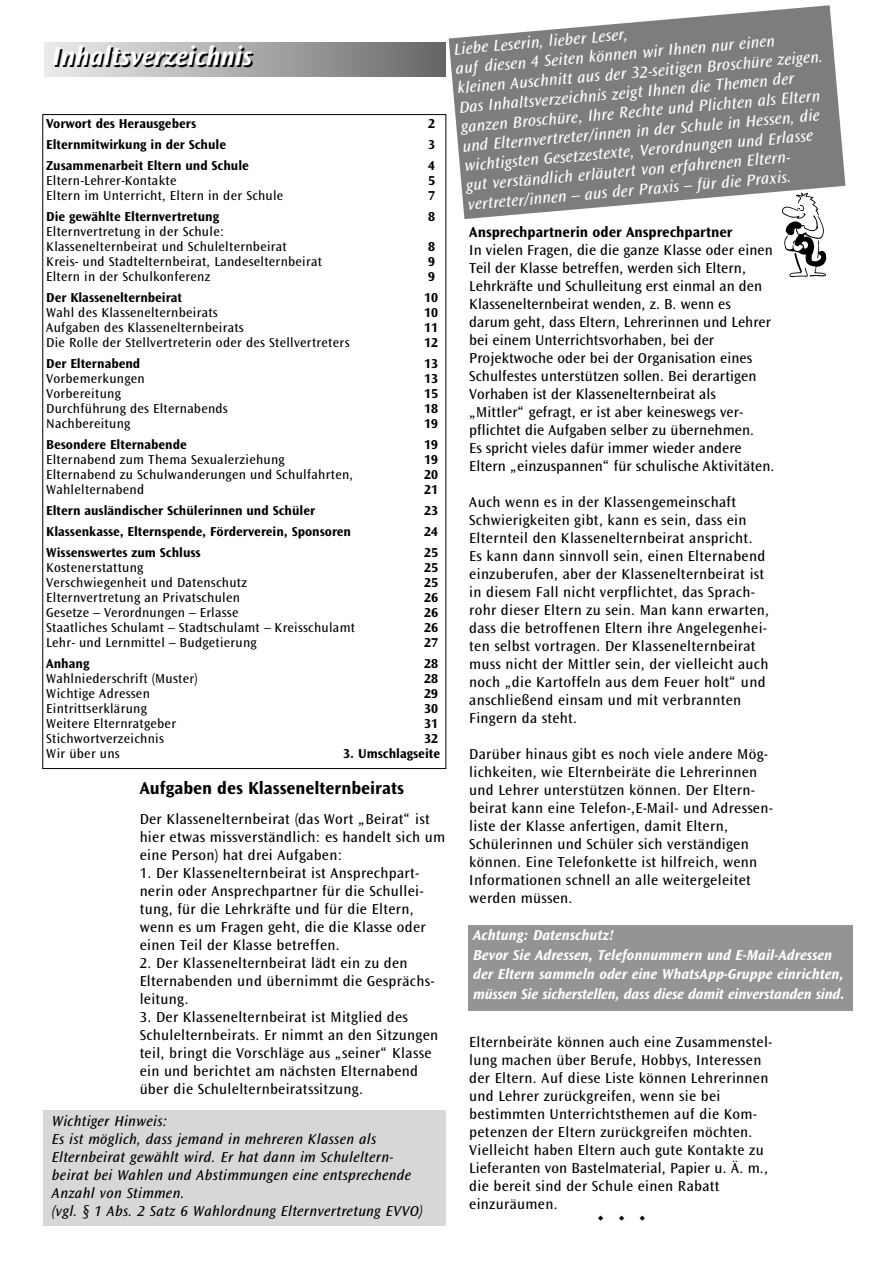
<style>
.page{position:relative;width:893px;height:1263px;background:#fff}
.page>*{position:absolute;margin:0;border:0;box-sizing:border-box;transform-origin:0 0}
.t1{font:36px "Ocean Sans";color:#000}
.t2{font:italic 700 27px "Ocean Sans";color:#000}
.t3{font:700 18px "Ocean Sans";color:#000}
.t4{font:italic 16.5px/19.5px "Ocean Sans";color:#fff}
.t5{font:15px/18px "Ocean Sans";letter-spacing:.02em;color:#000}
.t6{font:italic 15px/18px "Ocean Sans";letter-spacing:.02em;color:#000}
.t7{font:italic 700 15px/19.5px "Ocean Sans";color:#fff}
.t8{font:700 15px "Ocean Sans";color:#000}
.t9{font:13.5px/15px "Ocean Sans";letter-spacing:.02em;color:#000}
.t10{font:700 13.5px "Ocean Sans";color:#000}
</style>
<div class="page">
<div style="left:44px;top:43px;width:401px;height:34px;background:linear-gradient(to right,#eee,#686868)"></div>
<div style="left:468px;top:925px;width:385px;height:85px;background:#949494"></div>
<div style="left:43px;top:1110px;width:402px;height:116px;background:#d7d7d7"></div>
<svg style="left:449px;top:5px;width:396px;height:214px;fill:#7d7d7d"></svg>
<img style="left:779px;top:190px;width:51px;height:87px">
<h2 class="t2" style="left:54px;top:48px;width:201px">Inhaltsverzeichnis</h2>
<p class="t10" style="left:46px;top:118px;width:151px">Vorwort des Herausgebers</p>
<p class="t10" style="left:428px;top:118px;width:8px">2</p>
<p class="t10" style="left:46px;top:139px;width:181px">Elternmitwirkung in der Schule</p>
<p class="t10" style="left:428px;top:139px;width:8px">3</p>
<p class="t10" style="left:46px;top:160px;width:204px">Zusammenarbeit Eltern und Schule</p>
<p class="t10" style="left:428px;top:160px;width:8px">4</p>
<p class="t9" style="left:46px;top:174px;width:132px">Eltern-Lehrer-Kontakte</p>
<p class="t10" style="left:428px;top:175px;width:8px">5</p>
<p class="t9" style="left:46px;top:189px;width:239px">Eltern im Unterricht, Eltern in der Schule</p>
<p class="t10" style="left:428px;top:190px;width:8px">7</p>
<p class="t10" style="left:46px;top:211px;width:174px">Die gewählte Elternvertretung</p>
<p class="t10" style="left:428px;top:211px;width:8px">8</p>
<p class="t9" style="left:46px;top:225px;width:242px">Elternvertretung in der Schule:<br>Klassenelternbeirat und Schulelternbeirat</p>
<p class="t10" style="left:428px;top:241px;width:8px">8</p>
<p class="t9" style="left:46px;top:255px;width:277px">Kreis- und Stadtelternbeirat, Landeselternbeirat</p>
<p class="t10" style="left:428px;top:256px;width:8px">9</p>
<p class="t9" style="left:46px;top:270px;width:166px">Eltern in der Schulkonferenz</p>
<p class="t10" style="left:428px;top:271px;width:8px">9</p>
<p class="t10" style="left:46px;top:292px;width:137px">Der Klassenelternbeirat</p>
<p class="t10" style="left:424px;top:292px;width:15px">10</p>
<p class="t9" style="left:46px;top:306px;width:173px">Wahl des Klassenelternbeirats</p>
<p class="t10" style="left:424px;top:307px;width:15px">10</p>
<p class="t9" style="left:46px;top:321px;width:199px">Aufgaben des Klassenelternbeirats</p>
<p class="t10" style="left:424px;top:322px;width:15px">11</p>
<p class="t9" style="left:46px;top:336px;width:305px">Die Rolle der Stellvertreterin oder des Stellvertreters</p>
<p class="t10" style="left:424px;top:337px;width:15px">12</p>
<p class="t10" style="left:46px;top:358px;width:96px">Der Elternabend</p>
<p class="t10" style="left:424px;top:358px;width:15px">13</p>
<p class="t9" style="left:46px;top:372px;width:100px">Vorbemerkungen</p>
<p class="t10" style="left:424px;top:373px;width:15px">13</p>
<p class="t9" style="left:46px;top:387px;width:76px">Vorbereitung</p>
<p class="t10" style="left:424px;top:388px;width:15px">15</p>
<p class="t9" style="left:46px;top:402px;width:183px">Durchführung des Elternabends</p>
<p class="t10" style="left:424px;top:403px;width:15px">18</p>
<p class="t9" style="left:46px;top:417px;width:86px">Nachbereitung</p>
<p class="t10" style="left:424px;top:418px;width:15px">19</p>
<p class="t10" style="left:46px;top:439px;width:142px">Besondere Elternabende</p>
<p class="t10" style="left:424px;top:439px;width:15px">19</p>
<p class="t9" style="left:46px;top:453px;width:240px">Elternabend zum Thema Sexualerziehung</p>
<p class="t10" style="left:424px;top:454px;width:15px">19</p>
<p class="t9" style="left:46px;top:468px;width:308px">Elternabend zu Schulwanderungen und Schulfahrten,</p>
<p class="t10" style="left:424px;top:469px;width:15px">20</p>
<p class="t9" style="left:46px;top:483px;width:99px">Wahlelternabend</p>
<p class="t10" style="left:424px;top:484px;width:15px">21</p>
<p class="t10" style="left:46px;top:505px;width:270px">Eltern ausländischer Schülerinnen und Schüler</p>
<p class="t10" style="left:424px;top:505px;width:15px">23</p>
<p class="t10" style="left:46px;top:526px;width:306px">Klassenkasse, Elternspende, Förderverein, Sponsoren</p>
<p class="t10" style="left:424px;top:526px;width:15px">24</p>
<p class="t10" style="left:46px;top:547px;width:156px">Wissenswertes zum Schluss</p>
<p class="t10" style="left:424px;top:547px;width:15px">25</p>
<p class="t9" style="left:46px;top:561px;width:99px">Kostenerstattung</p>
<p class="t10" style="left:424px;top:562px;width:15px">25</p>
<p class="t9" style="left:46px;top:576px;width:202px">Verschwiegenheit und Datenschutz</p>
<p class="t10" style="left:424px;top:577px;width:15px">25</p>
<p class="t9" style="left:46px;top:591px;width:195px">Elternvertretung an Privatschulen</p>
<p class="t10" style="left:424px;top:592px;width:15px">26</p>
<p class="t9" style="left:46px;top:606px;width:194px">Gesetze – Verordnungen – Erlasse</p>
<p class="t10" style="left:424px;top:607px;width:15px">26</p>
<p class="t9" style="left:46px;top:621px;width:310px">Staatliches Schulamt – Stadtschulamt – Kreisschulamt</p>
<p class="t10" style="left:424px;top:622px;width:15px">26</p>
<p class="t9" style="left:46px;top:636px;width:212px">Lehr- und Lernmittel – Budgetierung</p>
<p class="t10" style="left:424px;top:637px;width:15px">27</p>
<p class="t10" style="left:46px;top:658px;width:45px">Anhang</p>
<p class="t10" style="left:424px;top:658px;width:15px">28</p>
<p class="t9" style="left:46px;top:672px;width:153px">Wahlniederschrift (Muster)</p>
<p class="t10" style="left:424px;top:673px;width:15px">28</p>
<p class="t9" style="left:46px;top:687px;width:105px">Wichtige Adressen</p>
<p class="t10" style="left:424px;top:688px;width:15px">29</p>
<p class="t9" style="left:46px;top:702px;width:102px">Eintrittserklärung</p>
<p class="t10" style="left:424px;top:703px;width:15px">30</p>
<p class="t9" style="left:46px;top:717px;width:131px">Weitere Elternratgeber</p>
<p class="t10" style="left:424px;top:718px;width:15px">31</p>
<p class="t9" style="left:46px;top:732px;width:119px">Stichwortverzeichnis</p>
<p class="t10" style="left:424px;top:733px;width:15px">32</p>
<p class="t9" style="left:46px;top:747px;width:75px">Wir über uns</p>
<p class="t10" style="left:343px;top:748px;width:98px">3. Umschlagseite</p>
<p class="t3" style="left:140px;top:781px;width:266px">Aufgaben des Klassenelternbeirats</p>
<p class="t5" style="left:140px;top:811px;width:307px">Der Klassenelternbeirat (das Wort „Beirat“ ist hier etwas missverständlich: es handelt sich um eine Person) hat drei Aufgaben:</p>
<p class="t5" style="left:140px;top:865px;width:288px">1. Der Klassenelternbeirat ist Ansprechpart - nerin oder Ansprechpartner für die Schullei - tung, für die Lehrkräfte und für die Eltern, wenn es um Fragen geht, die die Klasse oder einen Teil der Klasse betreffen.</p>
<p class="t5" style="left:140px;top:955px;width:297px">2. Der Klassenelternbeirat lädt ein zu den<br>Eltern abenden und übernimmt die Gesprächs - leitung.</p>
<p class="t5" style="left:140px;top:1009px;width:300px">3. Der Klassenelternbeirat ist Mitglied des Schulelternbeirats. Er nimmt an den Sitzungen teil, bringt die Vorschläge aus „seiner“ Klasse ein und berichtet am nächsten Elternabend über die Schulelternbeiratssitzung.</p>
<p class="t6" style="left:52px;top:1113px;width:372px">Wichtiger Hinweis:<br>Es ist möglich, dass jemand in mehreren Klassen als Elternbeirat gewählt wird. Er hat dann im Schuleltern - beirat bei Wahlen und Abstimmungen eine entsprechende Anzahl von Stimmen.<br>(vgl. § 1 Abs. 2 Satz 6 Wahlordnung Elternvertretung EVVO)</p>
<p class="t4" style="left:453px;top:40px;width:368px;rotate:-5deg">Liebe Leserin, lieber Leser,<br>auf diesen 4 Seiten können wir Ihnen nur einen kleinen Auschnitt aus der 32-seitigen Broschüre zeigen.<br>Das Inhaltsverzeichnis zeigt Ihnen die Themen der ganzen Broschüre, Ihre Rechte und Plichten als Eltern und Elternvertreter/innen in der Schule in Hessen, die wichtigsten Gesetzestexte, Verordnungen und Erlasse gut verständlich erläutert von erfahrenen Eltern - vertreter/innen – aus der Praxis – für die Praxis.</p>
<p class="t8" style="left:469px;top:226px;width:265px">Ansprechpartnerin oder Ansprechpartner</p>
<p class="t5" style="left:469px;top:242px;width:306px">In vielen Fragen, die die ganze Klasse oder einen Teil der Klasse betreffen, werden sich Eltern, Lehrkräfte und Schulleitung erst einmal an den Klassenelternbeirat wenden, z. B. wenn es darum geht, dass Eltern, Lehrerinnen und Lehrer bei einem Unterrichtsvorhaben, bei der Projektwoche oder bei der Organisation eines Schulfestes unterstützen sollen. Bei derartigen Vorhaben ist der Klassenelternbeirat als<br>„Mittler“ gefragt, er ist aber keineswegs ver&shy;pflichtet die Aufgaben selber zu übernehmen.<br>Es spricht vieles dafür immer wieder andere Eltern „einzuspannen“ für schulische Aktivi täten.</p>
<p class="t5" style="left:469px;top:494px;width:301px">Auch wenn es in der Klassengemeinschaft Schwierigkeiten gibt, kann es sein, dass ein Elternteil den Klassenelternbeirat anspricht.<br>Es kann dann sinnvoll sein, einen Elternabend einzuberufen, aber der Klassenelternbeirat ist in diesem Fall nicht verpflichtet, das Sprach - rohr dieser Eltern zu sein. Man kann erwarten, dass die betroffenen Eltern ihre Angelegen hei - ten selbst vortragen. Der Klassenelternbeirat muss nicht der Mittler sein, der vielleicht auch noch „die Kartoffeln aus dem Feuer holt“ und anschließend einsam und mit verbrannten Fingern da steht.</p>
<p class="t5" style="left:469px;top:746px;width:305px">Darüber hinaus gibt es noch viele andere Mög - lichkeiten, wie Elternbeiräte die Lehre rinnen und Lehrer unterstützen können. Der Eltern - beirat kann eine Telefon-,E-Mail- und Adressen - liste der Klasse anfertigen, damit Eltern,<br>Schüle rinnen und Schüler sich verständigen können. Eine Telefonkette ist hilfreich, wenn Informa tionen schnell an alle weitergeleitet werden müssen.</p>
<p class="t7" style="left:473px;top:926px;width:373px">Achtung: Datenschutz!<br>Bevor Sie Adressen, Telefonnummern und E-Mail-Adressen der Eltern sammeln oder eine WhatsApp-Gruppe einrichten, müssen Sie sicherstellen, dass diese damit einverstanden sind.</p>
<p class="t5" style="left:469px;top:1034px;width:305px">Elternbeiräte können auch eine Zusammen stel - lung machen über Berufe, Hobbys, Inter essen der Eltern. Auf diese Liste können Lehre r innen und Lehrer zurückgreifen, wenn sie bei bestimmten Unterrichtsthemen auf die Kom - petenzen der Eltern zurückgreifen möchten.<br>Vielleicht haben Eltern auch gute Kontakte zu Lieferanten von Bastelmaterial, Papier u. Ä. m., die bereit sind der Schule einen Rabatt einzuräumen.</p>
<h1 class="t1" style="left:596px;top:1194px;width:52px">. . .</h1>
</div>
